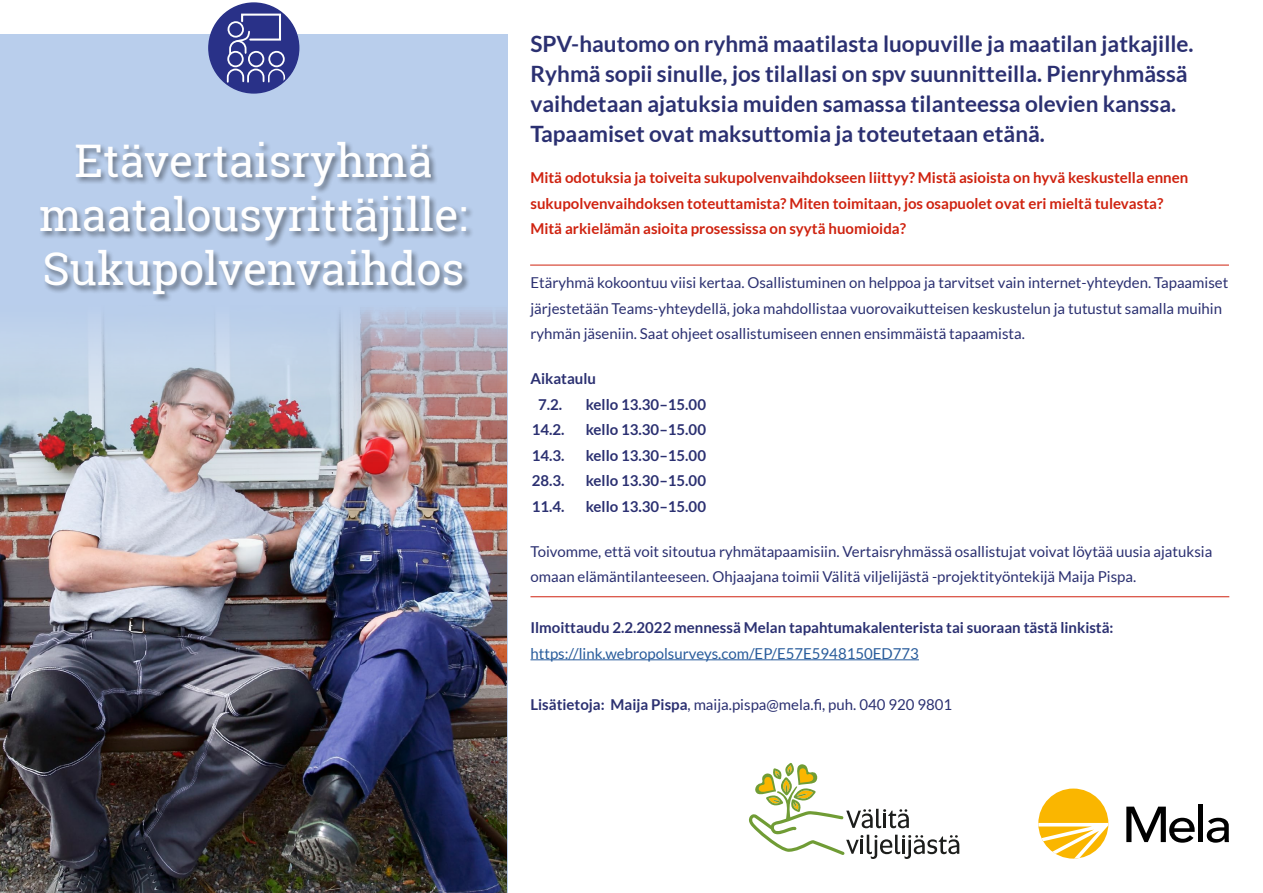
<style>
.page{position:relative;width:1263px;height:893px;background:#fff}
.page>*{position:absolute;margin:0;border:0;box-sizing:border-box;transform-origin:0 0}
.H1_Pääotsikko{font:45px/54px "Roboto Slab";color:#fff}
.P_Ingressi_1{font:700 22.5px/30px "Lato";color:#2b3071}
.P_leipis{font:15px/25.5px "Lato";color:#2b3071}
.P_leipis-2{font:700 15px/25.5px "Lato";color:#cf220f}
.P_leipis-3{font:700 15px "Lato";color:#2b3071}
.t1{font:15px "Lato";color:#275b9b}
.s1{font-weight:700}
</style>
<div class="page">
<div style="left:0;top:34px;width:507px;height:859px;background:#b9ceec"></div>
<img style="left:0;top:310px;width:506px;height:583px">
<div style="left:209px;top:3px;width:90px;height:90px;background:#293188;border-radius:50%"></div>
<div style="left:227px;top:21px;width:17px;height:17px;border:2px solid #fff;border-radius:50%"></div>
<svg style="left:228px;top:13px;width:54px;height:42px"></svg>
<div style="left:228px;top:52px;width:15px;height:15px;background:#293188;border-radius:50%"></div>
<div style="left:227px;top:51px;width:17px;height:16px;border:2px solid #fff;border-radius:50%"></div>
<div style="left:268px;top:51px;width:17px;height:16px;border:2px solid #fff;border-radius:50%"></div>
<svg style="left:226px;top:68px;width:60px;height:16px"></svg>
<div style="left:208px;top:2px;width:91px;height:92px;border:2px solid #293188;border-radius:50%"></div>
<svg style="left:249px;top:52px;width:15px;height:15px"></svg>
<div style="left:248px;top:51px;width:17px;height:17px;border:2px solid #fff;border-radius:50%"></div>
<hr style="left:530px;top:659px;width:389px;height:1px;background:#275b9b">
<hr style="left:530px;top:265px;width:699px;height:1px;background:#cf220f">
<hr style="left:530px;top:596px;width:699px;height:1px;background:#cf220f">
<svg style="left:1126px;top:807px;width:69px;height:36px"></svg>
<div style="left:1198px;top:804px;width:5px;height:38px;background:#000"></div>
<svg style="left:1207px;top:818px;width:22px;height:25px"></svg>
<div style="left:1038px;top:788px;width:70px;height:71px;background:#fab600;border-radius:50%"></div>
<svg style="left:1038px;top:823px;width:70px;height:36px"></svg>
<svg style="left:749px;top:763px;width:210px;height:96px"></svg>
<div style="left:39px;top:141px;width:435px;height:161px;background:#000;opacity:.44"></div>
<h1 class="H1_Pääotsikko" style="left:75px;top:133px;width:359px">Etävertaisryhmä</h1>
<h1 class="H1_Pääotsikko" style="left:39px;top:187px;width:430px">maatalousyrittäjille:<br>Sukupolvenvaihdos</h1>
<p class="P_Ingressi_1" style="left:530px;top:29px;width:665px">SPV-hautomo on ryhmä maatilasta luopuville ja maatilan jatkajille.<br>Ryhmä sopii sinulle, jos tilallasi on spv suunnitteilla. Pienryhmässä vaihdetaan ajatuksia muiden samassa tilanteessa olevien kanssa.<br>Tapaamiset ovat maksuttomia ja toteutetaan etänä.</p>
<p class="P_leipis-2" style="left:530px;top:165px;width:659px">Mitä odotuksia ja toiveita sukupolvenvaihdokseen liittyy? Mistä asioista on hyvä keskustella ennen sukupolvenvaihdoksen toteuttamista? Miten toimitaan, jos osapuolet ovat eri mieltä tulevasta?<br>Mitä arkielämän asioita prosessissa on syytä huomioida?</p>
<p class="P_leipis" style="left:530px;top:270px;width:699px">Etäryhmä kokoontuu viisi kertaa. Osallistuminen on helppoa ja tarvitset vain internet-yhteyden. Tapaamiset järjestetään Teams-yhteydellä, joka mahdollistaa vuorovaikutteisen keskustelun ja tutustut samalla muihin ryhmän jäseniin. Saat ohjeet osallistumiseen ennen ensimmäistä tapaamista.</p>
<p class="P_leipis-3" style="left:530px;top:370px;width:67px">Aikataulu</p>
<p class="P_leipis-3" style="left:586px;top:396px;width:122px">kello 13.30–15.00</p>
<p class="P_leipis-3" style="left:532px;top:421px;width:34px">14.2.</p>
<p class="P_leipis-3" style="left:586px;top:421px;width:122px">kello 13.30–15.00</p>
<p class="P_leipis-3" style="left:532px;top:447px;width:34px">14.3.</p>
<p class="P_leipis-3" style="left:586px;top:447px;width:122px">kello 13.30–15.00</p>
<p class="P_leipis-3" style="left:532px;top:472px;width:34px">28.3.</p>
<p class="P_leipis-3" style="left:586px;top:472px;width:122px">kello 13.30–15.00</p>
<p class="P_leipis-3" style="left:532px;top:498px;width:34px">11.4.</p>
<p class="P_leipis-3" style="left:586px;top:498px;width:122px">kello 13.30–15.00</p>
<p class="P_leipis" style="left:530px;top:538px;width:683px">Toivomme, että voit sitoutua ryhmätapaamisiin. Vertaisryhmässä osallistujat voivat löytää uusia ajatuksia omaan elämäntilanteeseen. Ohjaajana toimii Välitä viljelijästä -projektityöntekijä Maija Pispa.</p>
<p class="P_leipis-3" style="left:530px;top:619px;width:585px">Ilmoittaudu 2.2.2022 mennessä Melan tapahtumakalenterista tai suoraan tästä linkistä:</p>
<p class="t1" style="left:530px;top:645px;width:390px">https://link.webropolsurveys.com/EP/E57E5948150ED773</p>
<p class="P_leipis" style="left:530px;top:691px;width:423px"><span class="s1">Lisätietoja: Maija Pispa</span>, maija.pispa@mela.fi, puh. 040 920 9801</p>
</div>
